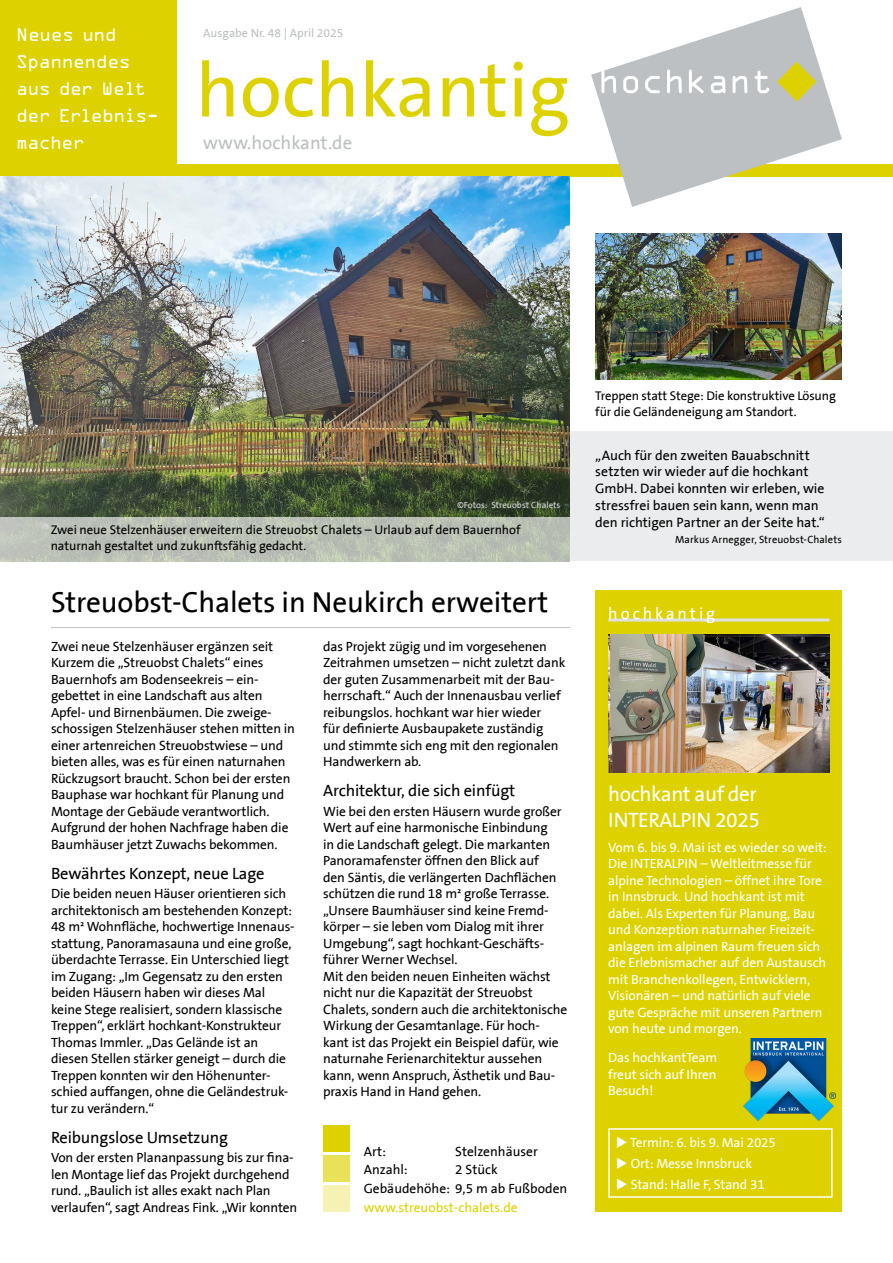
<style>
.page{position:relative;width:893px;height:1263px;background:#fff}
.page>*{position:absolute;margin:0;border:0;box-sizing:border-box;transform-origin:0 0}
.t1{font:76.95px "The Sans B5 Plain";color:#ddd200}
.t2{font:29.25px "The Sans B5 Plain";letter-spacing:-.005em;color:#000}
.t3{font:21px/25.2px "The Sans B5 Plain";letter-spacing:-.02em;color:#fff}
.t4{font:19.5px/27px "OCRA Extended";letter-spacing:-.02em;color:#fff}
.t5{font:18.75px "The Sans B5 Plain";color:#bdc0c2}
.t6{font:16.5px "The Sans B5 Plain";letter-spacing:-.01em;color:#000}
.t7{font:16.5px "The Sans B5 Plain";letter-spacing:.18em;color:#fff}
.t8{font:13.8px/16.8px "The Sans B5 Plain";letter-spacing:-.005em;color:#000}
.t9{font:13.5px/16.5px "The Sans B5 Plain";letter-spacing:-.01em;color:#000}
.t10{font:13.5px/16.5px "The Sans B5 Plain";letter-spacing:-.01em;color:#fff}
.t11{font:13.5px "The Sans B5 Plain";color:#ddd200}
.t12{font:12.75px/15.8px "The Sans B5 Plain";letter-spacing:-.005em;color:#000}
.t13{font:12px "The Sans B5 Plain";color:#bdc0c2}
.t14{font:10.5px "The Sans B5 Plain";letter-spacing:.01em;color:#000}
.t15{font:9px "The Sans B5 Plain";color:#dadada}
</style>
<div class="page">
<img style="left:595px;top:234px;width:247px;height:146px">
<hr style="left:51px;top:627px;width:519px;height:1px;background:#bdc0c2">
<div style="left:0;top:0;width:177px;height:177px;background:#ddd200"></div>
<div style="left:570px;top:432px;width:323px;height:129px;background:#ebeced"></div>
<div style="left:0;top:164px;width:893px;height:13px;background:#ddd200"></div>
<svg style="left:591px;top:7px;width:251px;height:200px;fill:#bdc0c2"></svg>
<svg style="left:777px;top:62px;width:39px;height:40px;background:#ccc860"></svg>
<svg style="left:601px;top:70px;width:15px;height:23px"></svg>
<svg style="left:623px;top:76px;width:15px;height:17px"></svg>
<svg style="left:645px;top:76px;width:15px;height:17px"></svg>
<svg style="left:667px;top:70px;width:15px;height:23px"></svg>
<svg style="left:689px;top:70px;width:15px;height:23px"></svg>
<svg style="left:711px;top:76px;width:14px;height:17px"></svg>
<svg style="left:733px;top:76px;width:14px;height:17px"></svg>
<svg style="left:754px;top:71px;width:15px;height:22px"></svg>
<img style="left:0;top:177px;width:570px;height:340px">
<svg style="left:0;top:517px;width:570px;height:44px;background:#bbc1b5"></svg>
<div style="left:323px;top:1125px;width:26px;height:26px;background:#ddd200"></div>
<div style="left:323px;top:1155px;width:26px;height:26px;background:#e9e259"></div>
<div style="left:323px;top:1186px;width:26px;height:26px;background:#f5f2b3"></div>
<div style="left:595px;top:591px;width:247px;height:621px;background:#ddd200"></div>
<img style="left:608px;top:635px;width:222px;height:138px">
<div style="left:608px;top:1128px;width:224px;height:70px;border:2px solid #fff"></div>
<hr style="left:608px;top:618px;width:221px;height:3px;background:#dee0e1">
<img style="left:743px;top:1038px;width:93px;height:83px">
<h3 class="t4" style="left:16px;top:21px;width:144px">Neues und<br>Spannendes aus der Welt der Erlebnis&shy;macher</h3>
<p class="t13" style="left:203px;top:27px;width:142px">Ausgabe Nr. 48 | April 2025</p>
<h1 class="t1" style="left:196px;top:51px;width:376px">hochkantig</h1>
<h3 class="t5" style="left:203px;top:133px;width:150px">www.hochkant.de</h3>
<p class="t15" style="left:457px;top:500px;width:105px">©Fotos: Streuobst Chalets</p>
<p class="t12" style="left:51px;top:523px;width:471px">Zwei neue Stelzenhäuser erweitern die Streuobst Chalets – Urlaub auf dem Bauernhof naturnah gestaltet und zukunftsfähig gedacht.</p>
<h2 class="t2" style="left:51px;top:587px;width:499px">Streuobst-Chalets in Neukirch erweitert</h2>
<p class="t9" style="left:51px;top:639px;width:245px">Zwei neue Stelzenhäuser ergänzen seit Kurzem die „Streuobst Chalets“ eines Bauernhofs am Bodenseekreis – ein&shy;gebettet in eine Landschaft aus alten Apfel- und Birnenbäumen. Die zweige&shy;schossigen Stelzenhäuser stehen mitten in einer artenreichen Streuobstwiese – und bieten alles, was es für einen naturnahen Rückzugsort braucht. Schon bei der ersten Bauphase war hochkant für Planung und Montage der Gebäude verantwortlich.<br>Aufgrund der hohen Nachfrage haben die Baumhäuser jetzt Zuwachs bekommen.</p>
<p class="t6" style="left:51px;top:864px;width:215px">Bewährtes Konzept, neue Lage</p>
<p class="t9" style="left:51px;top:886px;width:245px">Die beiden neuen Häuser orientieren sich architektonisch am bestehenden Konzept:<br>48 m² Wohnfläche, hochwertige Innenaus&shy;stattung, Panoramasauna und eine große, überdachte Terrasse. Ein Unterschied liegt im Zugang: „Im Gegensatz zu den ersten beiden Häusern haben wir dieses Mal keine Stege realisiert, sondern klassische Treppen“, erklärt hochkant-Konstrukteur Thomas Immler. „Das Gelände ist an diesen Stellen stärker geneigt – durch die Treppen konnten wir den Höhenunter&shy;schied auffangen, ohne die Geländestruk&shy;tur zu verändern.“</p>
<p class="t6" style="left:51px;top:1128px;width:179px">Reibungslose Umsetzung</p>
<p class="t9" style="left:51px;top:1150px;width:248px">Von der ersten Plananpassung bis zur fina&shy;len Montage lief das Projekt durchgehend rund. „Baulich ist alles exakt nach Plan verlaufen“, sagt Andreas Fink. „Wir konnten</p>
<p class="t9" style="left:323px;top:639px;width:244px">das Projekt zügig und im vorgesehenen Zeitrahmen umsetzen – nicht zuletzt dank der guten Zusammenarbeit mit der Bau&shy;herrschaft.“ Auch der Innenausbau verlief reibungslos. hochkant war hier wieder<br>für definierte Ausbaupakete zuständig und stimmte sich eng mit den regionalen Handwerkern ab.</p>
<p class="t6" style="left:323px;top:782px;width:194px">Architektur, die sich einfügt</p>
<p class="t9" style="left:323px;top:804px;width:246px">Wie bei den ersten Häusern wurde großer Wert auf eine harmonische Einbindung<br>in die Landschaft gelegt. Die markanten Panoramafenster öffnen den Blick auf<br>den Säntis, die verlängerten Dachflächen schützen die rund 18 m² große Terrasse. „Unsere Baumhäuser sind keine Fremd&shy;körper – sie leben vom Dialog mit ihrer Umgebung“, sagt hochkant-Geschäfts&shy;führer Werner Wechsel.<br>Mit den beiden neuen Einheiten wächst nicht nur die Kapazität der Streuobst Chalets, sondern auch die architektonische Wirkung der Gesamtanlage. Für hoch&shy;kant ist das Projekt ein Beispiel dafür, wie naturnahe Ferienarchitektur aussehen kann, wenn Anspruch, Ästhetik und Bau&shy;praxis Hand in Hand gehen.</p>
<p class="t9" style="left:364px;top:1144px;width:24px">Art:</p>
<p class="t9" style="left:455px;top:1144px;width:84px">Stelzenhäuser</p>
<p class="t9" style="left:364px;top:1162px;width:46px">Anzahl:</p>
<p class="t9" style="left:364px;top:1161px;width:205px;line-height:18.8px;text-indent:92px">2 Stück<br>Gebäudehöhe: 9,5 m ab Fußboden</p>
<p class="t11" style="left:364px;top:1200px;width:156px">www.streuobst-chalets.de</p>
<p class="t12" style="left:595px;top:389px;width:242px">Treppen statt Stege: Die konstruktive Lösung für die Geländeneigung am Standort.</p>
<p class="t8" style="left:595px;top:448px;width:231px">„Auch für den zweiten Bauabschnitt setzten wir wieder auf die hochkant GmbH. Dabei konnten wir erleben, wie stressfrei bauen sein kann, wenn man den richtigen Partner an der Seite hat.“</p>
<p class="t14" style="left:675px;top:534px;width:168px">Markus Arnegger, Streuobst-Chalets</p>
<p class="t7" style="left:608px;top:604px;width:108px">hochkantig</p>
<h3 class="t3" style="left:608px;top:783px;width:153px">hochkant auf der<br>INTERALPIN 2025</h3>
<p class="t10" style="left:608px;top:839px;width:220px">Vom 6. bis 9. Mai ist es wieder so weit:<br>Die INTERALPIN – Weltleitmesse für alpine Technologien – öffnet ihre Tore in Innsbruck. Und hochkant ist mit dabei. Als Experten für Planung, Bau und Konzeption naturnaher Freizeit&shy;anlagen im alpinen Raum freuen sich die Erlebnismacher auf den Austausch mit Branchenkollegen, Entwicklern, Visionären – und natürlich auf viele gute Gespräche mit unseren Partnern von heute und morgen.</p>
<p class="t10" style="left:608px;top:1050px;width:111px;text-align:justify">Das hochkantTeam freut sich auf Ihren Besuch!</p>
<p class="t10" style="left:616px;top:1135px;width:161px">◆ Termin: 6. bis 9. Mai 2025</p>
<p class="t10" style="left:616px;top:1156px;width:137px">◆ Ort: Messe Innsbruck</p>
<p class="t10" style="left:616px;top:1177px;width:150px">◆ Stand: Halle F, Stand 31</p>
</div>
